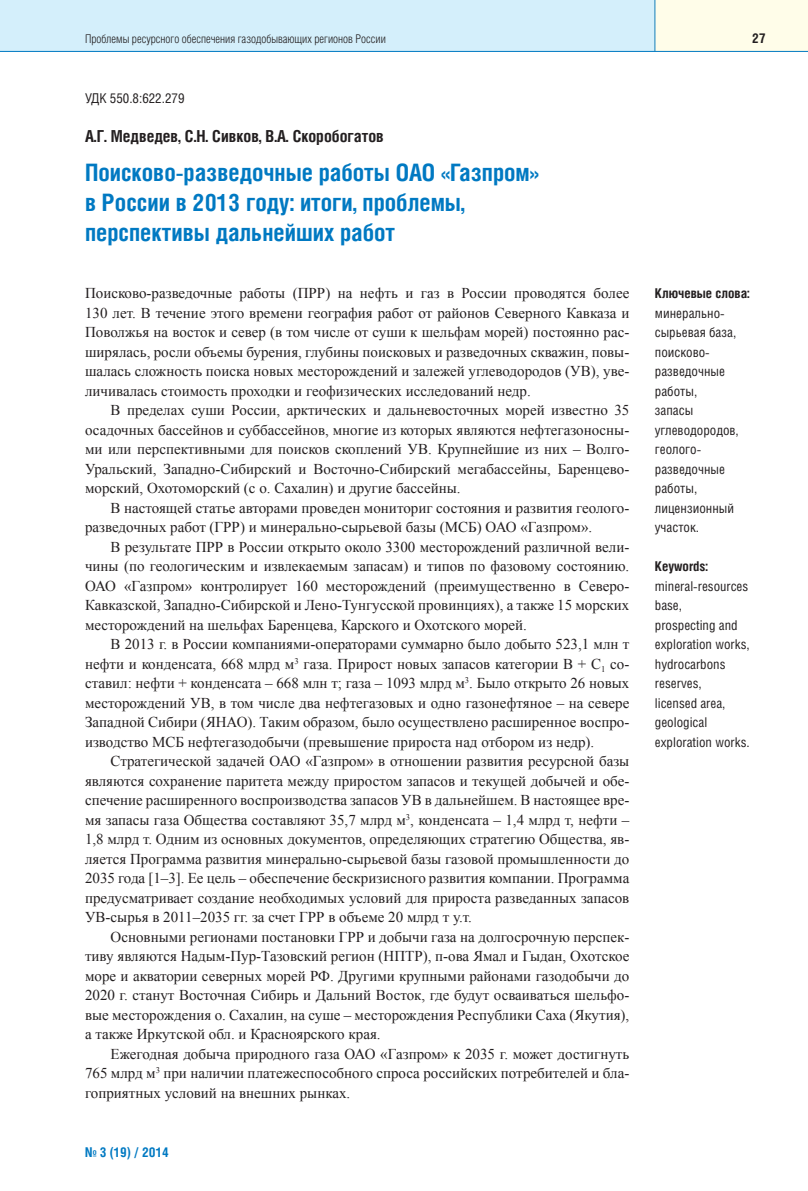
<style>
.page{position:relative;width:808px;height:1191px;background:#fff}
.page>*{position:absolute;margin:0;border:0;box-sizing:border-box;transform-origin:0 0}
.t1{font:700 24px/30px "Helios Cond";color:#0079c2}
.t2{font:700 16.5px "Helios Cond";color:#231f20}
.t3{font:15px/19.5px "Times New Roman";color:#231f20;text-align:justify}
.t4{font:13.5px/19.5px "Helios Cond";color:#231f20}
.t5{font:700 13.5px "Helios Cond";color:#231f20}
.t6{font:700 13.5px "Helios Cond";color:#0079c2}
.t7{font:300 12px "Helios Cond";color:#231f20}
</style>
<div class="page">
<div style="left:0;top:0;width:668px;height:51px;background:#d4effb"></div>
<div style="left:655px;top:0;width:153px;height:51px;background:#fffde9"></div>
<hr style="left:0;top:51px;width:808px;height:1px;background:#0079c2">
<hr style="left:654px;top:0;width:1px;height:51px;background:#0079c2">
<p class="t7" style="left:85px;top:34px;width:302px">Проблемы ресурсного обеспечения газодобывающих регионов России</p>
<p class="t5" style="left:752px;top:33px;width:15px">27</p>
<p class="t4" style="left:85px;top:90px;width:101px">УДК 550.8:622.279</p>
<p class="t2" style="left:85px;top:130px;width:300px">А.Г. Медведев, С.Н. Сивков, В.А. Скоробогатов</p>
<h1 class="t1" style="left:85px;top:160px;width:455px">Поисково-разведочные работы ОАО «Газпром» в России в 2013 году: итоги, проблемы, перспективы дальнейших работ</h1>
<p class="t3" style="left:85px;top:283px;width:546px">Поисково-разведочные работы (ПРР) на нефть и газ в России проводятся более 130 лет. В течение этого времени география работ от районов Северного Кавказа и Поволжья на восток и север (в том числе от суши к шельфам морей) постоянно рас&shy;ширялась, росли объемы бурения, глубины поисковых и разведочных скважин, повы&shy;шалась сложность поиска новых месторождений и залежей углеводородов (УВ), уве&shy;личивалась стоимость проходки и геофизических исследований недр.</p>
<p class="t3" style="left:85px;top:400px;width:546px;text-indent:26px">В пределах суши России, арктических и дальневосточных морей известно 35 осадочных бассейнов и суббассейнов, многие из которых являются нефтегазоносны&shy;ми или перспективными для поисков скоплений УВ. Крупнейшие из них – Волго-Уральский, Западно-Сибирский и Восточно-Сибирский мегабассейны, Баренцево&shy;морский, Охотоморский (с о. Сахалин) и другие бассейны.</p>
<p class="t3" style="left:85px;top:498px;width:546px;text-indent:26px">В настоящей статье авторами проведен мониториг состояния и развития геолого&shy;разведочных работ (ГРР) и минерально-сырьевой базы (МСБ) ОАО «Газпром».</p>
<p class="t3" style="left:85px;top:537px;width:546px;text-indent:26px">В результате ПРР в России открыто около 3300 месторождений различной вели&shy;чины (по геологическим и извлекаемым запасам) и типов по фазовому состоянию.<br>ОАО «Газпром» контролирует 160 месторождений (преимущественно в Северо-Кавказской, Западно-Сибирской и Лено-Тунгусской провинциях), а также 15 морских месторождений на шельфах Баренцева, Карского и Охотского морей.</p>
<p class="t3" style="left:85px;top:634px;width:546px;text-indent:26px">В 2013 г. в России компаниями-операторами суммарно было добыто 523,1 млн т нефти и конденсата, 668 млрд м<sup>3</sup> газа. Прирост новых запасов категории В + С<sub>1</sub> со&shy;ставил: нефти + конденсата – 668 млн т; газа – 1093 млрд м<sup>3</sup>. Было открыто 26 новых месторождений УВ, в том числе два нефтегазовых и одно газонефтяное – на севере Западной Сибири (ЯНАО). Таким образом, было осуществлено расширенное воспро&shy;изводство МСБ нефтегазодобычи (превышение прироста над отбором из недр).</p>
<p class="t3" style="left:85px;top:751px;width:546px;text-indent:26px">Стратегической задачей ОАО «Газпром» в отношении развития ресурсной базы являются сохранение паритета между приростом запасов и текущей добычей и обе&shy;спечение расширенного воспроизводства запасов УВ в дальнейшем. В настоящее вре&shy;мя запасы газа Общества составляют 35,7 млрд м<sup>3</sup>, конденсата – 1,4 млрд т, нефти – 1,8 млрд т. Одним из основных документов, определяющих стратегию Общества, яв&shy;ляется Программа развития минерально-сырьевой базы газовой промышленности до 2035 года [1–3]. Ее цель – обеспечение бескризисного развития компании. Программа предусматривает создание необходимых условий для прироста разведанных запасов УВ-сырья в 2011–2035 гг. за счет ГРР в объеме 20 млрд т у.т.</p>
<p class="t3" style="left:85px;top:927px;width:546px;text-indent:26px">Основными регионами постановки ГРР и добычи газа на долгосрочную перспек&shy;тиву являются Надым-Пур-Тазовский регион (НПТР), п-ова Ямал и Гыдан, Охотское море и акватории северных морей РФ. Другими крупными районами газодобычи до 2020 г. станут Восточная Сибирь и Дальний Восток, где будут осваиваться шельфо&shy;вые месторождения о. Сахалин, на суше – месторождения Республики Саха (Якутия), а также Иркутской обл. и Красноярского края.</p>
<p class="t3" style="left:85px;top:1044px;width:546px;text-indent:26px">Ежегодная добыча природного газа ОАО «Газпром» к 2035 г. может достигнуть 765 млрд м<sup>3</sup> при наличии платежеспособного спроса российских потребителей и бла&shy;гоприятных условий на внешних рынках.</p>
<p class="t6" style="left:85px;top:1147px;width:85px">№ 3 (19) / 2014</p>
<p class="t5" style="left:655px;top:288px;width:96px">Ключевые слова:</p>
<p class="t4" style="left:655px;top:304px;width:85px">минерально&shy;сырьевая база, поисково&shy;разведочные работы, запасы углеводородов, геолого&shy;разведочные работы, лицензионный участок.</p>
<p class="t5" style="left:655px;top:561px;width:55px">Keywords:</p>
<p class="t4" style="left:655px;top:577px;width:96px">mineral-resources base,<br>prospecting and exploration works, hydrocarbons reserves,<br>licensed area, geological exploration works.</p>
</div>
